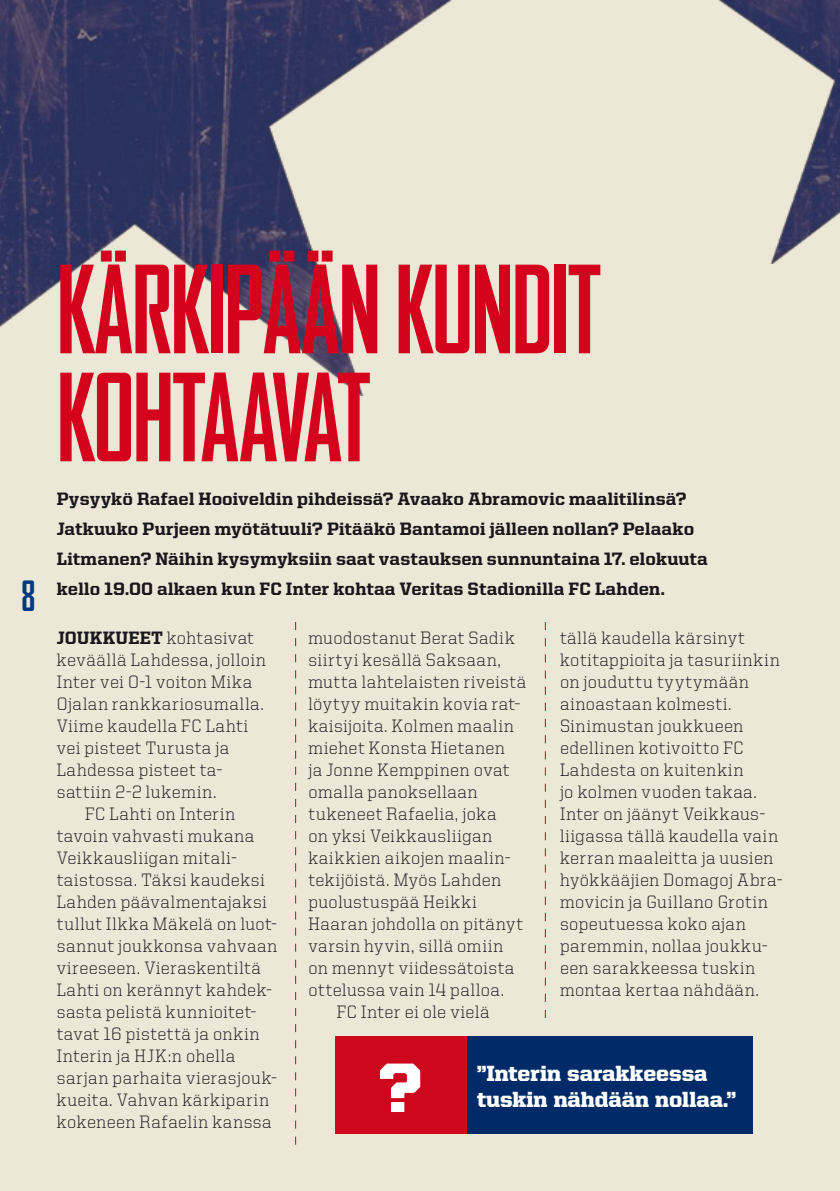
<style>
.page{position:relative;width:840px;height:1191px;background:#fff}
.page>*{position:absolute;margin:0;border:0;box-sizing:border-box;transform-origin:0 0}
.t1{font:700 condensed 116px "Agency FB";letter-spacing:-.015em;color:#d4021d}
.t2{font:900 70.2px "United Serif Reg";color:#fff}
.t3{font:700 condensed 40px "Agency FB";color:#003882}
.t4{font:900 22px "United Serif Reg";color:#fff}
.t5{font:300 18px/22px "United Serif Reg";letter-spacing:.03em;color:#1a171b}
.t6{font:800 18px/30px "United Serif Reg";letter-spacing:.01em;color:#1a171b}
.t7{font:300 18px "United Serif Reg";letter-spacing:.06em;color:#1a171b}
.t8{font:300 18px "United Serif Reg";letter-spacing:.05em;color:#1a171b}
.s1{font-weight:800}
</style>
<div class="page">
<div style="left:0;top:0;width:839px;height:1191px;background:#ece7d7"></div>
<img style="left:718px;top:0;width:121px;height:264px">
<img style="left:0;top:0;width:452px;height:396px">
<svg style="left:295px;top:622px;width:1px;height:522px"></svg>
<svg style="left:544px;top:622px;width:1px;height:396px"></svg>
<div style="left:465px;top:1036px;width:287px;height:98px;background:#002b68"></div>
<div style="left:334px;top:1036px;width:132px;height:98px;background:#cd071e"></div>
<h3 class="t3" style="left:21px;top:575px;width:15px">8</h3>
<h1 class="t1" style="left:57px;top:247px;width:185px">Kärkipään</h1>
<h1 class="t1" style="left:395px;top:247px;width:109px">kundit</h1>
<h1 class="t1" style="left:57px;top:355px;width:306px">kohtaavat</h1>
<p class="t6" style="left:57px;top:484px;width:652px">Pysyykö Rafael Hooiveldin pihdeissä? Avaako Abramovic maalitilinsä?<br>Jatkuuko Purjeen myötätuuli? Pitääkö Bantamoi jälleen nollan? Pelaako Litmanen? Näihin kysymyksiin saat vastauksen sunnuntaina 17. elokuuta kello 19.00 alkaen kun FC Inter kohtaa Veritas Stadionilla FC Lahden.</p>
<p class="t5" style="left:308px;top:627px;width:208px">muodostanut Berat Sadik</p>
<p class="t5" style="left:308px;top:649px;width:194px">siirtyi kesällä Saksaan,</p>
<p class="t5" style="left:308px;top:671px;width:219px">mutta lahtelaisten riveistä</p>
<p class="t5" style="left:308px;top:693px;width:213px">löytyy muitakin kovia rat-</p>
<p class="t5" style="left:308px;top:715px;width:207px">kaisijoita. Kolmen maalin</p>
<p class="t5" style="left:308px;top:737px;width:198px">miehet Konsta Hietanen</p>
<p class="t5" style="left:308px;top:759px;width:202px">ja Jonne Kemppinen ovat</p>
<p class="t5" style="left:308px;top:781px;width:171px">omalla panoksellaan</p>
<p class="t5" style="left:308px;top:803px;width:189px">tukeneet Rafaelia, joka</p>
<p class="t5" style="left:308px;top:825px;width:185px">on yksi Veikkausliigan</p>
<p class="t5" style="left:308px;top:847px;width:203px">kaikkien aikojen maalin-</p>
<p class="t5" style="left:308px;top:869px;width:194px">tekijöistä. Myös Lahden</p>
<p class="t5" style="left:308px;top:891px;width:170px">puolustuspää Heikki</p>
<p class="t5" style="left:308px;top:913px;width:216px">Haaran johdolla on pitänyt</p>
<p class="t7" style="left:308px;top:936px;width:196px">varsin hyvin, sillä omiin</p>
<p class="t5" style="left:308px;top:957px;width:207px">on mennyt viidessätoista</p>
<p class="t5" style="left:308px;top:979px;width:197px">ottelussa vain 14 palloa.</p>
<p class="t5" style="left:336px;top:1001px;width:154px">FC Inter ei ole vielä</p>
<p class="t5" style="left:559px;top:627px;width:224px">tällä kaudella kärsinyt kotitappioita ja tasuriinkin on jouduttu tyytymään ainoastaan kolmesti.<br>Sinimustan joukkueen edellinen kotivoitto FC<br>Lahdesta on kuitenkin<br>jo kolmen vuoden takaa.<br>Inter on jäänyt Veikkaus&shy;liigassa tällä kaudella vain kerran maaleitta ja uusien hyökkääjien Domagoj Abra&shy;movicin ja Guillano Grotin sopeutuessa koko ajan paremmin, nollaa joukku&shy;een sarakkeessa tuskin montaa kertaa nähdään.</p>
<p class="t5" style="left:57px;top:627px;width:198px"><span class="s1">Joukkueet</span> kohtasivat</p>
<p class="t5" style="left:57px;top:649px;width:210px">keväällä Lahdessa, jolloin</p>
<p class="t5" style="left:57px;top:671px;width:197px">Inter vei 0-1 voiton Mika</p>
<p class="t8" style="left:57px;top:694px;width:208px">Ojalan rankkariosumalla.</p>
<p class="t5" style="left:57px;top:715px;width:193px">Viime kaudella FC Lahti</p>
<p class="t5" style="left:57px;top:737px;width:174px">vei pisteet Turusta ja</p>
<p class="t5" style="left:57px;top:759px;width:167px">Lahdessa pisteet ta-</p>
<p class="t7" style="left:57px;top:782px;width:161px">sattiin 2-2 lukemin.</p>
<p class="t5" style="left:85px;top:803px;width:151px">FC Lahti on Interin</p>
<p class="t5" style="left:57px;top:825px;width:199px">tavoin vahvasti mukana</p>
<p class="t5" style="left:57px;top:847px;width:181px">Veikkausliigan mitali-</p>
<p class="t5" style="left:57px;top:869px;width:209px">taistossa. Täksi kaudeksi</p>
<p class="t5" style="left:57px;top:891px;width:211px">Lahden päävalmentajaksi</p>
<p class="t5" style="left:57px;top:913px;width:221px">tullut Ilkka Mäkelä on luot-</p>
<p class="t5" style="left:57px;top:935px;width:222px">sannut joukkonsa vahvaan</p>
<p class="t5" style="left:57px;top:957px;width:205px">vireeseen. Vieraskentiltä</p>
<p class="t5" style="left:57px;top:979px;width:216px">Lahti on kerännyt kahdek-</p>
<p class="t5" style="left:57px;top:1001px;width:201px">sasta pelistä kunnioitet-</p>
<p class="t5" style="left:57px;top:1023px;width:204px">tavat 16 pistettä ja onkin</p>
<p class="t5" style="left:57px;top:1045px;width:180px">Interin ja HJK:n ohella</p>
<p class="t5" style="left:57px;top:1067px;width:221px">sarjan parhaita vierasjouk-</p>
<p class="t5" style="left:57px;top:1089px;width:214px">kueita. Vahvan kärkiparin</p>
<p class="t5" style="left:57px;top:1111px;width:216px">kokeneen Rafaelin kanssa</p>
<h2 class="t2" style="left:379px;top:1048px;width:44px">?</h2>
<p class="t4" style="left:476px;top:1061px;width:232px">”Interin sarakkeessa</p>
<p class="t4" style="left:476px;top:1087px;width:261px">tuskin nähdään nollaa.”</p>
</div>
